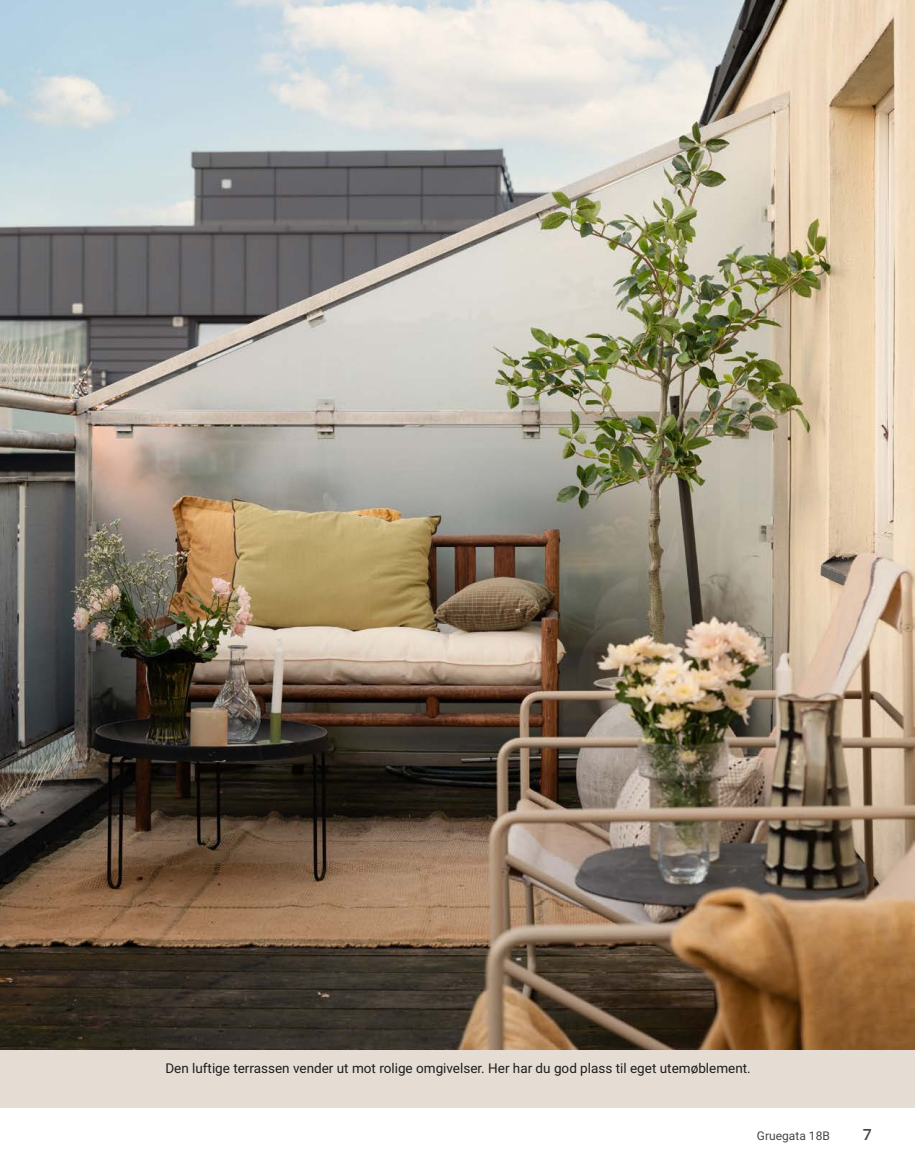
<style>
.page{position:relative;width:915px;height:1172px;background:#fff}
.page>*{position:absolute;margin:0;border:0;box-sizing:border-box;transform-origin:0 0}
.t1{font:700 18px "Arya";color:#414749}
.t2{font:13.5px "Roboto Vitec";color:#1d1d1b}
.t3{font:12px "Roboto Vitec";color:#414749}
</style>
<div class="page">
<img style="left:0;top:0;width:914px;height:1050px">
<div style="left:0;top:1050px;width:914px;height:58px;background:#e5dcd4"></div>
<p class="t2" style="left:165px;top:1059px;width:586px">Den luftige terrassen vender ut mot rolige omgivelser. Her har du god plass til eget utemøblement.</p>
<p class="t3" style="left:756px;top:1127px;width:74px">Gruegata 18B</p>
<h1 class="t1" style="left:862px;top:1123px;width:11px">7</h1>
</div>
